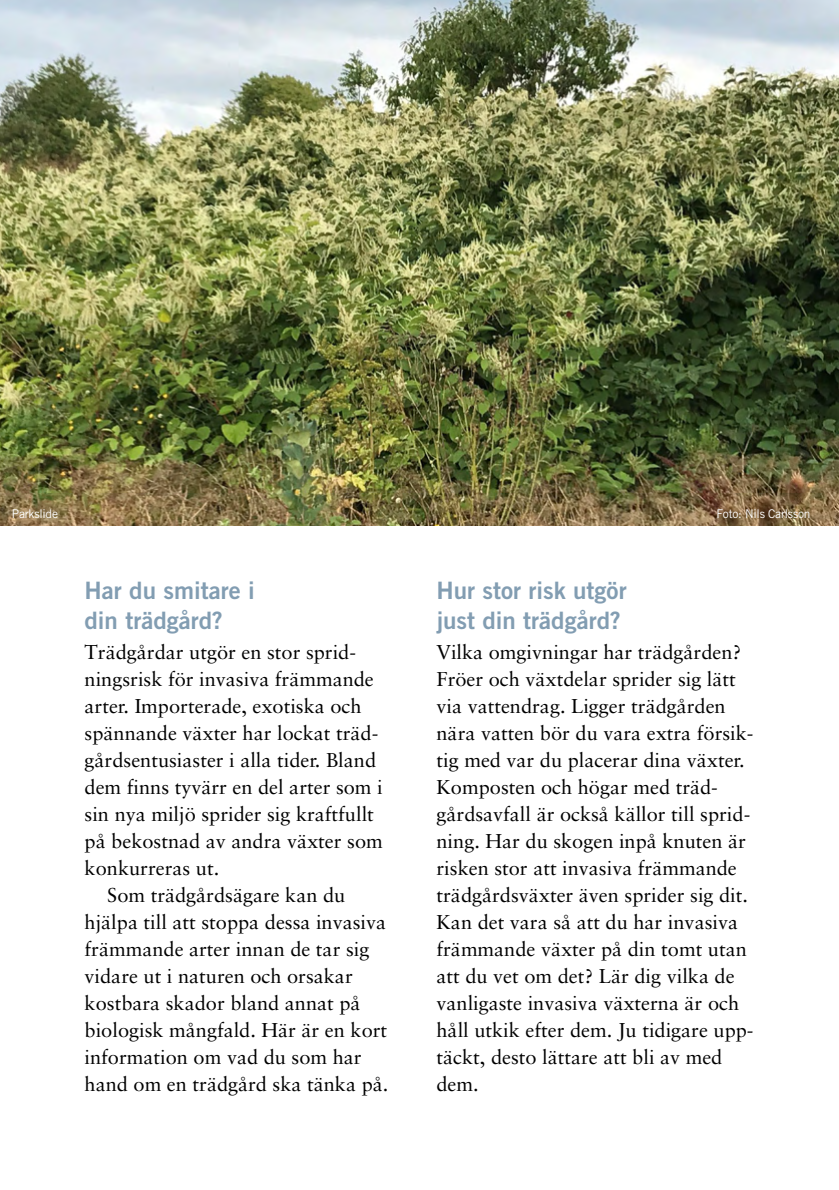
<style>
.page{position:relative;width:839px;height:1190px;background:#fff}
.page>*{position:absolute;margin:0;border:0;box-sizing:border-box;transform-origin:0 0}
.t1{font:24px/30px "Trade Gothic LT Bold Two";color:#829db2}
.t2{font:20px/27px "Sabon LT Std";color:#000}
.t3{font:12px "Trade Gothic LT Std";letter-spacing:-.02em;color:#fff}
</style>
<div class="page">
<img style="left:0;top:0;width:838px;height:525px">
<p class="t3" style="left:12px;top:507px;width:48px">Parkslide</p>
<p class="t3" style="left:716px;top:507px;width:95px">Foto: Nils Carlsson</p>
<p class="t1" style="left:85px;top:575px;width:171px">Har du smitare i din trädgård?</p>
<p class="t2" style="left:85px;top:638px;width:273px">Trädgårdar utgör en stor sprid-</p>
<p class="t2" style="left:85px;top:665px;width:290px">ningsrisk för invasiva främmande</p>
<p class="t2" style="left:85px;top:692px;width:278px">arter. Importerade, exotiska och</p>
<p class="t2" style="left:85px;top:719px;width:295px">spännande växter har lockat träd-</p>
<p class="t2" style="left:85px;top:746px;width:293px">gårdsentusiaster i alla tider. Bland</p>
<p class="t2" style="left:85px;top:773px;width:299px">dem finns tyvärr en del arter som i</p>
<p class="t2" style="left:85px;top:800px;width:290px">sin nya miljö sprider sig kraftfullt</p>
<p class="t2" style="left:85px;top:827px;width:299px">på bekostnad av andra växter som</p>
<p class="t2" style="left:85px;top:854px;width:136px">konkurreras ut.</p>
<p class="t2" style="left:107px;top:881px;width:239px">Som trädgårdsägare kan du</p>
<p class="t2" style="left:85px;top:908px;width:303px">hjälpa till att stoppa dessa invasiva</p>
<p class="t2" style="left:85px;top:935px;width:286px">främmande arter innan de tar sig</p>
<p class="t2" style="left:85px;top:962px;width:269px">vidare ut i naturen och orsakar</p>
<p class="t2" style="left:85px;top:989px;width:277px">kostbara skador bland annat på</p>
<p class="t2" style="left:85px;top:1016px;width:304px">biologisk mångfald. Här är en kort</p>
<p class="t2" style="left:85px;top:1043px;width:278px">information om vad du som har</p>
<p class="t2" style="left:85px;top:1070px;width:305px">hand om en trädgård ska tänka på.</p>
<p class="t1" style="left:436px;top:575px;width:191px">Hur stor risk utgör just din trädgård?</p>
<p class="t2" style="left:436px;top:638px;width:318px">Vilka omgivningar har trädgården?<br>Fröer och växtdelar sprider sig lätt via vattendrag. Ligger trädgården nära vatten bör du vara extra försik&shy;tig med var du placerar dina växter.<br>Komposten och högar med träd&shy;gårdsavfall är också källor till sprid&shy;ning. Har du skogen inpå knuten är risken stor att invasiva främmande trädgårdsväxter även sprider sig dit.<br>Kan det vara så att du har invasiva främmande växter på din tomt utan att du vet om det? Lär dig vilka de vanligaste invasiva växterna är och håll utkik efter dem. Ju tidigare upp&shy;täckt, desto lättare att bli av med dem.</p>
</div>
